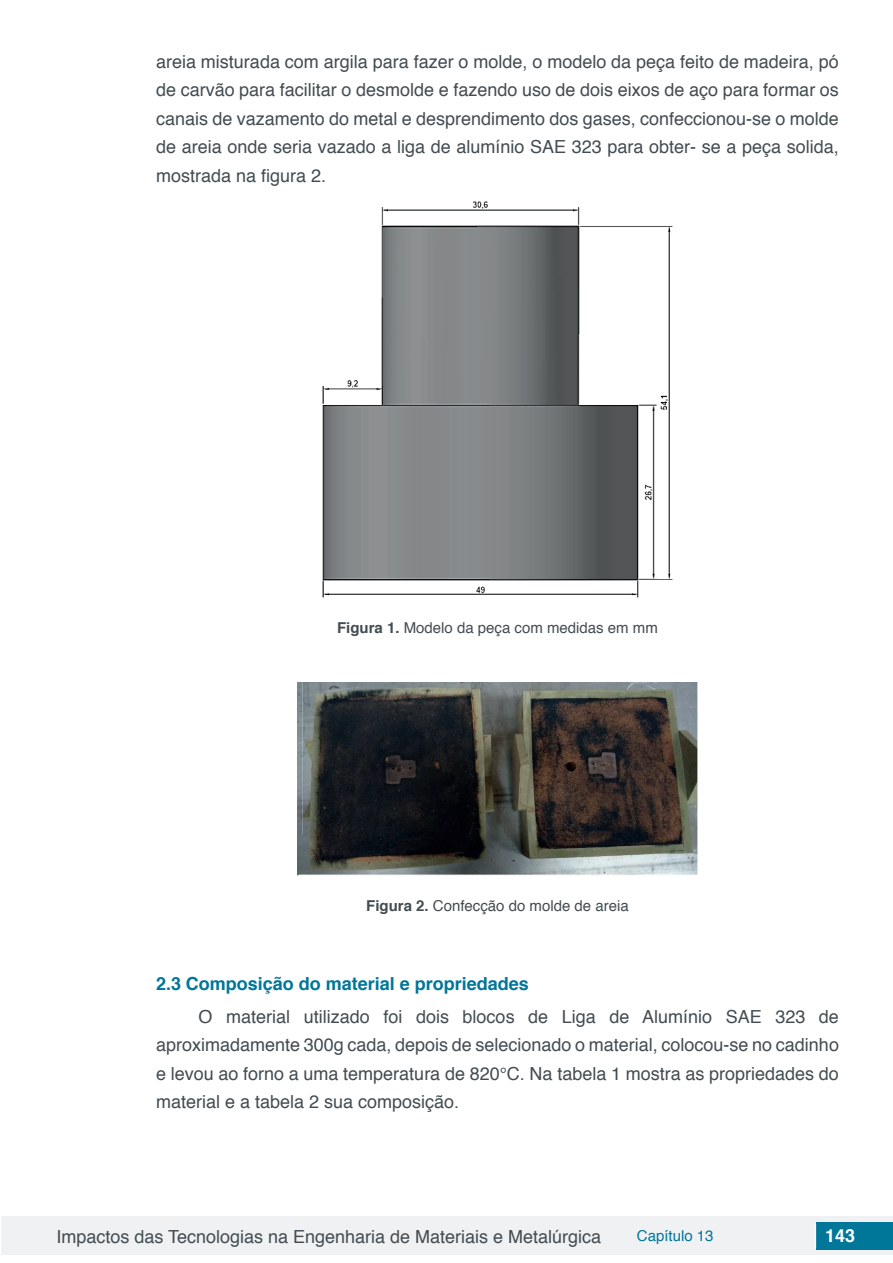
<style>
.page{position:relative;width:893px;height:1263px;background:#fff}
.page>*{position:absolute;margin:0;border:0;box-sizing:border-box;transform-origin:0 0}
.t1{font:18px/28.5px "Helvetica";color:#434c52;text-align:justify}
.t2{font:700 18px "Helvetica";color:#007699}
.t3{font:700 18px "Helvetica";color:#fff}
.t4{font:15px "Helvetica";color:#434c52}
.t5{font:15px "Helvetica";color:#007699}
.s1{font-weight:700}
</style>
<div class="page">
<div style="left:1px;top:1216px;width:891px;height:38px;background:#f0f1f2"></div>
<div style="left:816px;top:1222px;width:77px;height:27px;background:#007699"></div>
<svg style="left:815px;top:1224px;width:1px;height:24px"></svg>
<img style="left:322px;top:202px;width:351px;height:396px">
<img style="left:298px;top:682px;width:399px;height:194px">
<p class="t1" style="left:156px;top:47px;width:684px">areia misturada com argila para fazer o molde, o modelo da peça feito de madeira, pó de carvão para facilitar o desmolde e fazendo uso de dois eixos de aço para formar os canais de vazamento do metal e desprendimento dos gases, confeccionou-se o molde de areia onde seria vazado a liga de alumínio SAE 323 para obter- se a peça solida, mostrada na figura 2.</p>
<p class="t4" style="left:337px;top:616px;width:322px"><span class="s1">Figura 1.</span> Modelo da peça com medidas em mm</p>
<p class="t4" style="left:366px;top:894px;width:264px"><span class="s1">Figura 2.</span> Confecção do molde de areia</p>
<p class="t2" style="left:156px;top:969px;width:374px">2.3 Composição do material e propriedades</p>
<p class="t1" style="left:156px;top:1003px;width:684px;text-indent:43px">O material utilizado foi dois blocos de Liga de Alumínio SAE 323 de aproximadamente 300g cada, depois de selecionado o material, colocou-se no cadinho e levou ao forno a uma temperatura de 820°C. Na tabela 1 mostra as propriedades do material e a tabela 2 sua composição.</p>
<p class="t1" style="left:56px;top:1223px;width:546px">Impactos das Tecnologias na Engenharia de Materiais e Metalúrgica</p>
<p class="t5" style="left:637px;top:1224px;width:78px">Capítulo 13</p>
<p class="t3" style="left:825px;top:1221px;width:32px">143</p>
</div>
